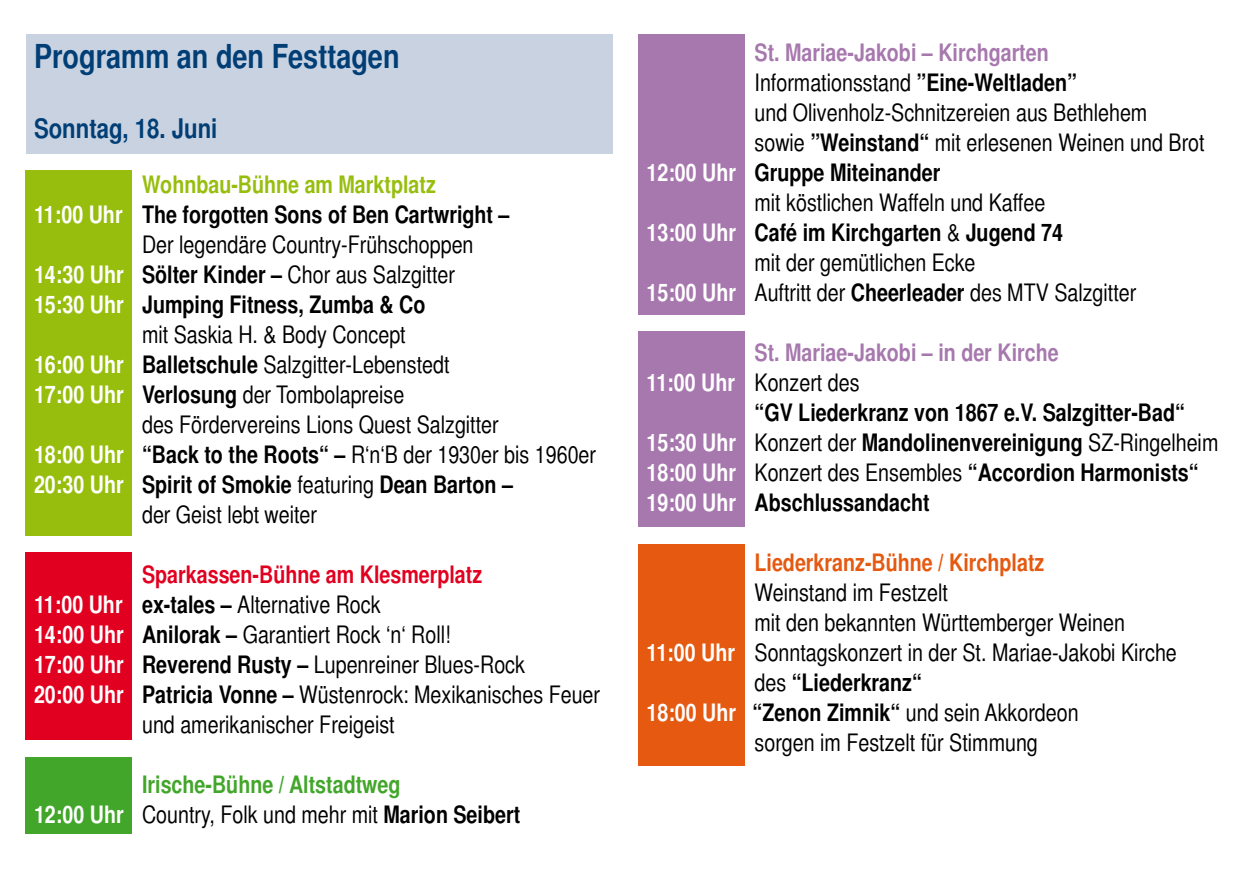
<style>
.page{position:relative;width:1259px;height:893px;background:#fff}
.page>*{position:absolute;margin:0;border:0;box-sizing:border-box;transform-origin:0 0}
.t1{font:700 33px "Sans Cond";color:#003e75}
.t2{font:700 27px "Sans Cond";color:#003e75}
.t3{font:24px "Sans Cond";color:#000}
.t4{font:700 24px "Sans Cond";color:#000}
.t5{font:700 24px/30px "Sans Cond";color:#42a62a;text-align:center}
.t6{font:700 24px "Sans Cond";color:#a778ae}
.t7{font:700 24px "Sans Cond";color:#e20020}
.t8{font:700 24px "Sans Cond";color:#e55910}
.t9{font:700 24px "Sans Cond";color:#97be0d}
.s1{color:#fff}
.s2{font-weight:700;color:#fff}
.s3{font-weight:700}
.s4{font-weight:400}
.s5{font-weight:400;color:#000}
.s6{color:#000}
</style>
<div class="page">
<div style="left:26px;top:34px;width:586px;height:119px;background:#c8d2e1"></div>
<div style="left:26px;top:757px;width:106px;height:76px;background:#42a62a"></div>
<div style="left:26px;top:170px;width:106px;height:366px;background:#97be0d"></div>
<div style="left:26px;top:553px;width:106px;height:187px;background:#e20020"></div>
<div style="left:638px;top:34px;width:106px;height:281px;background:#a778ae"></div>
<div style="left:638px;top:332px;width:106px;height:195px;background:#a778ae"></div>
<div style="left:638px;top:544px;width:106px;height:221px;background:#e55910"></div>
<h1 class="t1" style="left:34px;top:36px;width:367px">Programm an den Festtagen</h1>
<p class="t2" style="left:34px;top:112px;width:185px">Sonntag, 18. Juni</p>
<p class="t9" style="left:142px;top:170px;width:295px">Wohnbau-Bühne am Marktplatz</p>
<p class="t4" style="left:34px;top:200px;width:477px"><span class="s1">11:00 Uhr</span> The forgotten Sons of Ben Cartwright –</p>
<p class="t3" style="left:142px;top:230px;width:333px">Der legendäre Country-Frühschoppen</p>
<p class="t3" style="left:34px;top:260px;width:422px"><span class="s2">14:30 Uhr</span> <span class="s3">Sölter Kinder –</span> Chor aus Salzgitter</p>
<p class="t4" style="left:34px;top:290px;width:393px"><span class="s1">15:30 Uhr</span> Jumping Fitness, Zumba &amp; Co</p>
<p class="t3" style="left:142px;top:320px;width:265px">mit Saskia H. &amp; Body Concept</p>
<p class="t3" style="left:34px;top:350px;width:417px"><span class="s2">16:00 Uhr</span> <span class="s3">Balletschule</span> Salzgitter-Lebenstedt</p>
<p class="t3" style="left:34px;top:380px;width:372px"><span class="s2">17:00 Uhr</span> <span class="s3">Verlosung</span> der Tombolapreise</p>
<p class="t3" style="left:142px;top:410px;width:358px">des Fördervereins Lions Quest Salzgitter</p>
<p class="t3" style="left:34px;top:440px;width:563px"><span class="s2">18:00 Uhr</span> <span class="s3">“Back to the Roots“ –</span> R‘n‘B der 1930er bis 1960er</p>
<p class="t4" style="left:34px;top:470px;width:480px"><span class="s1">20:30 Uhr</span> Spirit of Smokie <span class="s4">featuring</span> Dean Barton –</p>
<p class="t3" style="left:142px;top:500px;width:177px">der Geist lebt weiter</p>
<p class="t7" style="left:142px;top:560px;width:342px">Sparkassen-Bühne am Klesmerplatz</p>
<p class="t3" style="left:34px;top:590px;width:348px"><span class="s2">11:00 Uhr</span> <span class="s3">ex-tales –</span> Alternative Rock</p>
<p class="t3" style="left:34px;top:620px;width:418px"><span class="s2">14:00 Uhr</span> <span class="s3">Anilorak –</span> Garantiert Rock ‘n‘ Roll!</p>
<p class="t3" style="left:34px;top:650px;width:492px"><span class="s2">17:00 Uhr</span> <span class="s3">Reverend Rusty –</span> Lupenreiner Blues-Rock</p>
<p class="t3" style="left:34px;top:680px;width:567px"><span class="s2">20:00 Uhr</span> <span class="s3">Patricia Vonne –</span> Wüstenrock: Mexikanisches Feuer</p>
<p class="t3" style="left:142px;top:710px;width:254px">und amerikanischer Freigeist</p>
<p class="t5" style="left:34px;top:769px;width:488px">Irische-Bühne / Altstadtweg<br><span class="s1">12:00 Uhr</span> <span class="s5">Country, Folk und mehr mit</span> <span class="s6">Marion Seibert</span></p>
<p class="t6" style="left:754px;top:38px;width:296px">St. Mariae-Jakobi – Kirchgarten</p>
<p class="t3" style="left:754px;top:69px;width:324px">Informationsstand <span class="s3">”Eine-Weltladen”</span></p>
<p class="t3" style="left:754px;top:99px;width:394px">und Olivenholz-Schnitzereien aus Bethlehem</p>
<p class="t3" style="left:754px;top:129px;width:451px">sowie <span class="s3">”Weinstand“</span> mit erlesenen Weinen und Brot</p>
<p class="t4" style="left:646px;top:158px;width:295px"><span class="s1">12:00 Uhr</span> Gruppe Miteinander</p>
<p class="t3" style="left:754px;top:189px;width:292px">mit köstlichen Waffeln und Kaffee</p>
<p class="t4" style="left:646px;top:218px;width:418px"><span class="s1">13:00 Uhr</span> Café im Kirchgarten <span class="s4">&amp;</span> Jugend 74</p>
<p class="t3" style="left:754px;top:249px;width:222px">mit der gemütlichen Ecke</p>
<p class="t3" style="left:646px;top:279px;width:491px"><span class="s2">15:00 Uhr</span> Auftritt der <span class="s3">Cheerleader</span> des MTV Salzgitter</p>
<p class="t6" style="left:754px;top:338px;width:306px">St. Mariae-Jakobi – in der Kirche</p>
<p class="t3" style="left:646px;top:369px;width:215px"><span class="s2">11:00 Uhr</span> Konzert des</p>
<p class="t4" style="left:754px;top:398px;width:432px">“GV Liederkranz von 1867 e.V. Salzgitter-Bad“</p>
<p class="t3" style="left:646px;top:429px;width:573px"><span class="s2">15:30 Uhr</span> Konzert der <span class="s3">Mandolinenvereinigung</span> SZ-Ringelheim</p>
<p class="t4" style="left:646px;top:458px;width:554px"><span class="s1">18:00 Uhr</span> <span class="s4">Konzert des Ensembles</span> “Accordion Harmonists“</p>
<p class="t4" style="left:646px;top:488px;width:284px"><span class="s1">19:00 Uhr</span> Abschlussandacht</p>
<p class="t8" style="left:754px;top:548px;width:291px">Liederkranz-Bühne / Kirchplatz</p>
<p class="t3" style="left:754px;top:579px;width:195px">Weinstand im Festzelt</p>
<p class="t3" style="left:754px;top:609px;width:372px">mit den bekannten Württemberger Weinen</p>
<p class="t3" style="left:646px;top:639px;width:532px"><span class="s2">11:00 Uhr</span> Sonntagskonzert in der St. Mariae-Jakobi Kirche</p>
<p class="t4" style="left:754px;top:668px;width:169px"><span class="s4">des</span> “Liederkranz“</p>
<p class="t3" style="left:646px;top:699px;width:434px"><span class="s2">18:00 Uhr</span> <span class="s3">“Zenon Zimnik“</span> und sein Akkordeon</p>
<p class="t3" style="left:754px;top:729px;width:285px">sorgen im Festzelt für Stimmung</p>
</div>
